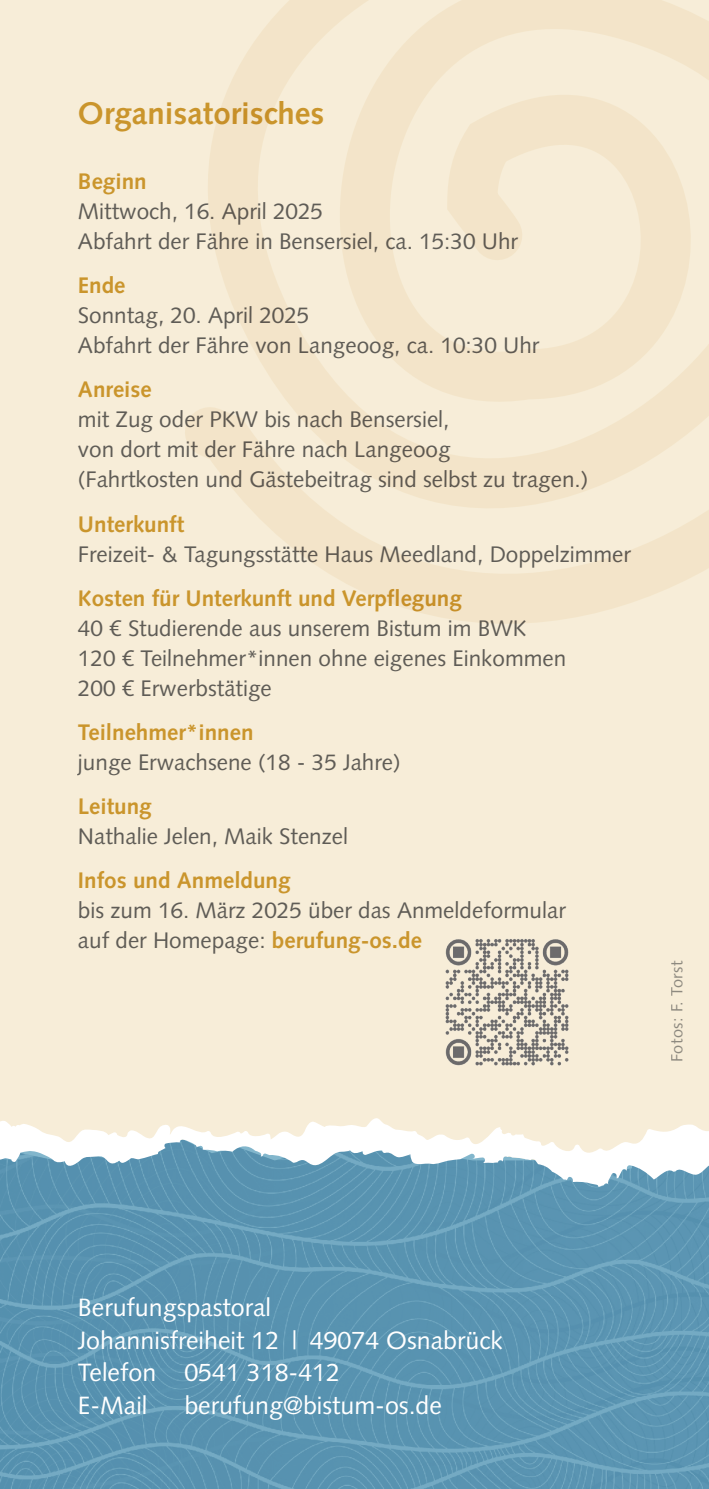
<style>
.page{position:relative;width:709px;height:1489px;background:#fff}
.page>*{position:absolute;margin:0;border:0;box-sizing:border-box;transform-origin:0 0}
.t1{font:700 31.25px "Syntax LT Std";color:#d1a134}
.t2{font:25px/32.5px "Syntax LT Std";color:#fff}
.t3{font:22.5px/30px "Syntax LT Std";color:#636366}
.t4{font:700 22.5px "Syntax LT Std";color:#d1a134}
.t5{font:16.25px "Syntax LT Std";letter-spacing:.025em;color:#939598}
.s1{font-weight:700;color:#d1a134}
</style>
<div class="page">
<div style="left:0;top:0;width:709px;height:1273px;background:#f7edd8"></div>
<img style="left:0;top:1186px;width:709px;height:302px">
<svg style="left:185px;top:0;width:524px;height:624px"></svg>
<svg style="left:0;top:1118px;width:709px;height:68px"></svg>
<img style="left:445px;top:939px;width:124px;height:127px">
<h1 class="t1" style="left:78px;top:96px;width:248px">Organisatorisches</h1>
<p class="t4" style="left:78px;top:168px;width:70px">Beginn</p>
<p class="t3" style="left:78px;top:196px;width:441px">Mittwoch, 16. April 2025<br>Abfahrt der Fähre in Bensersiel, ca. 15:30 Uhr</p>
<p class="t4" style="left:78px;top:272px;width:49px">Ende</p>
<p class="t3" style="left:78px;top:300px;width:463px">Sonntag, 20. April 2025<br>Abfahrt der Fähre von Langeoog, ca. 10:30 Uhr</p>
<p class="t4" style="left:78px;top:376px;width:75px">Anreise</p>
<p class="t3" style="left:78px;top:404px;width:512px">mit Zug oder PKW bis nach Bensersiel,<br>von dort mit der Fähre nach Langeoog<br>(Fahrtkosten und Gästebeitrag sind selbst zu tragen.)</p>
<p class="t4" style="left:78px;top:511px;width:108px">Unterkunft</p>
<p class="t3" style="left:78px;top:539px;width:554px">Freizeit- &amp; Tagungsstätte Haus Meedland, Doppelzimmer</p>
<p class="t4" style="left:78px;top:585px;width:385px">Kosten für Unterkunft und Verpflegung</p>
<p class="t3" style="left:78px;top:613px;width:490px">40 € Studierende aus unserem Bistum im BWK<br>120 € Teilnehmer*innen ohne eigenes Einkommen<br>200 € Erwerbstätige</p>
<p class="t4" style="left:78px;top:719px;width:177px">Teilnehmer*innen</p>
<p class="t3" style="left:78px;top:747px;width:324px">junge Erwachsene (18 - 35 Jahre)</p>
<p class="t4" style="left:78px;top:793px;width:75px">Leitung</p>
<p class="t3" style="left:78px;top:821px;width:271px">Nathalie Jelen, Maik Stenzel</p>
<p class="t4" style="left:78px;top:867px;width:214px">Infos und Anmeldung</p>
<p class="t3" style="left:78px;top:895px;width:489px">bis zum 16. März 2025 über das Anmeldeformular auf der Homepage: <span class="s1">berufung-os.de</span></p>
<p class="t5" style="left:667px;top:1062px;width:103px;rotate:-90deg">Fotos: F. Torst</p>
<p class="t2" style="left:78px;top:1291px;width:426px">Berufungspastoral<br>Johannisfreiheit 12 | 49074 Osnabrück<br>Telefon 0541 318-412<br>E-Mail</p>
<p class="t2" style="left:184px;top:1388px;width:259px">berufung@bistum-os.de</p>
</div>
